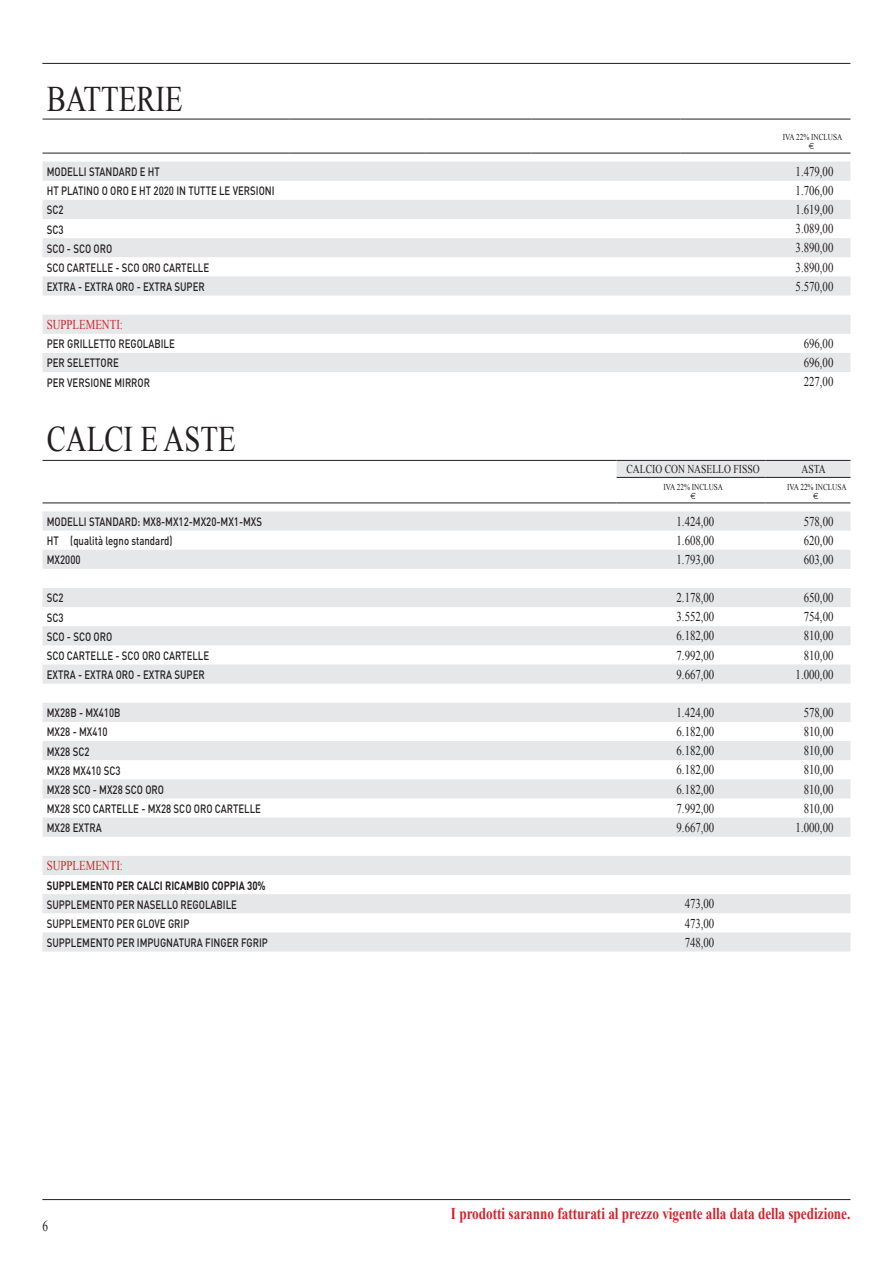
<style>
.page{position:relative;width:893px;height:1263px;background:#fff}
.page>*{position:absolute;margin:0;border:0;box-sizing:border-box;transform-origin:0 0}
.t1{font:36px "Times New Roman";color:#231f20;scale:.8 1}
.t2{font:700 16.5px "Times New Roman";color:#d1232a;scale:.8 1}
.t3{font:15px "Times New Roman";color:#231f20;scale:.75 1}
.t4{font:13.5px "Times New Roman";color:#231f20;scale:.8 1}
.t5{font:13.5px "Times New Roman";color:#d1232a;scale:.8 1}
.t6{font:500 12px "DIN";color:#231f20;scale:.8 1}
.t7{font:700 12px "DIN";color:#231f20;scale:.8 1}
.t8{font:12px "Times New Roman";color:#231f20;scale:.8 1}
.t9{font:9px "Times New Roman";color:#231f20;scale:.8 1}
.t10{font:9px "Euro Sans";color:#231f20;scale:.8 1}
</style>
<div class="page">
<hr style="left:42px;top:1199px;width:808px;height:1px;background:#231f20">
<hr style="left:42px;top:63px;width:808px;height:1px;background:#231f20">
<svg style="left:43px;top:162px;width:807px;height:210px;fill:#e6e7e9"></svg>
<hr style="left:43px;top:119px;width:246px;height:1px;background:#231f20">
<hr style="left:289px;top:119px;width:136px;height:1px;background:#231f20">
<hr style="left:425px;top:119px;width:106px;height:1px;background:#231f20">
<hr style="left:531px;top:119px;width:149px;height:1px;background:#231f20">
<hr style="left:680px;top:119px;width:170px;height:1px;background:#231f20">
<hr style="left:43px;top:153px;width:246px;height:1px;background:#231f20">
<hr style="left:289px;top:153px;width:136px;height:1px;background:#231f20">
<hr style="left:425px;top:153px;width:106px;height:1px;background:#231f20">
<hr style="left:531px;top:153px;width:149px;height:1px;background:#231f20">
<hr style="left:680px;top:153px;width:170px;height:1px;background:#231f20">
<div style="left:617px;top:461px;width:233px;height:16px;background:#e6e7e9"></div>
<svg style="left:43px;top:511px;width:807px;height:440px;fill:#e9eaec"></svg>
<hr style="left:43px;top:460px;width:574px;height:1px;background:#231f20">
<hr style="left:617px;top:460px;width:148px;height:1px;background:#231f20">
<hr style="left:765px;top:460px;width:85px;height:1px;background:#231f20">
<hr style="left:617px;top:477px;width:148px;height:1px;background:#231f20">
<hr style="left:765px;top:477px;width:85px;height:1px;background:#231f20">
<hr style="left:43px;top:502px;width:574px;height:1px;background:#231f20">
<hr style="left:617px;top:502px;width:148px;height:1px;background:#231f20">
<hr style="left:765px;top:502px;width:85px;height:1px;background:#231f20">
<h1 class="t1" style="left:47px;top:74px;width:172px">BATTERIE</h1>
<p class="t9" style="left:783px;top:131px;width:76px">IVA 22% INCLUSA</p>
<p class="t10" style="left:809px;top:140px;width:8px">E</p>
<p class="t6" style="left:47px;top:164px;width:143px">MODELLI STANDARD E HT</p>
<p class="t4" style="left:796px;top:162px;width:49px">1.479,00</p>
<p class="t6" style="left:47px;top:183px;width:286px">HT PLATINO O ORO E HT 2020 IN TUTTE LE VERSIONI</p>
<p class="t4" style="left:796px;top:181px;width:49px">1.706,00</p>
<p class="t6" style="left:47px;top:202px;width:23px">SC2</p>
<p class="t4" style="left:796px;top:200px;width:49px">1.619,00</p>
<p class="t6" style="left:47px;top:221px;width:23px">SC3</p>
<p class="t4" style="left:796px;top:220px;width:49px">3.089,00</p>
<p class="t6" style="left:47px;top:241px;width:83px">SCO - SCO ORO</p>
<p class="t4" style="left:796px;top:239px;width:49px">3.890,00</p>
<p class="t6" style="left:47px;top:260px;width:205px">SCO CARTELLE - SCO ORO CARTELLE</p>
<p class="t4" style="left:796px;top:258px;width:49px">3.890,00</p>
<p class="t6" style="left:47px;top:279px;width:199px">EXTRA - EXTRA ORO - EXTRA SUPER</p>
<p class="t4" style="left:796px;top:277px;width:49px">5.570,00</p>
<p class="t5" style="left:47px;top:315px;width:97px">SUPPLEMENTI:</p>
<p class="t6" style="left:47px;top:336px;width:162px">PER GRILLETTO REGOLABILE</p>
<p class="t4" style="left:804px;top:334px;width:39px">696,00</p>
<p class="t6" style="left:47px;top:355px;width:92px">PER SELETTORE</p>
<p class="t4" style="left:804px;top:354px;width:39px">696,00</p>
<p class="t6" style="left:47px;top:375px;width:131px">PER VERSIONE MIRROR</p>
<p class="t4" style="left:804px;top:373px;width:39px">227,00</p>
<h1 class="t1" style="left:47px;top:415px;width:238px">CALCI E ASTE</h1>
<p class="t8" style="left:627px;top:461px;width:168px">CALCIO CON NASELLO FISSO</p>
<p class="t8" style="left:801px;top:461px;width:32px">ASTA</p>
<p class="t9" style="left:664px;top:481px;width:76px">IVA 22% INCLUSA</p>
<p class="t10" style="left:690px;top:490px;width:8px">E</p>
<p class="t9" style="left:787px;top:481px;width:76px">IVA 22% INCLUSA</p>
<p class="t10" style="left:813px;top:490px;width:8px">E</p>
<p class="t6" style="left:47px;top:514px;width:271px">MODELLI STANDARD: MX8-MX12-MX20-MX1-MXS</p>
<p class="t4" style="left:677px;top:512px;width:49px">1.424,00</p>
<p class="t4" style="left:804px;top:512px;width:39px">578,00</p>
<p class="t6" style="left:47px;top:533px;width:159px">HT (qualità legno standard)</p>
<p class="t4" style="left:677px;top:531px;width:49px">1.608,00</p>
<p class="t4" style="left:804px;top:531px;width:39px">620,00</p>
<p class="t6" style="left:47px;top:552px;width:44px">MX2000</p>
<p class="t4" style="left:677px;top:550px;width:49px">1.793,00</p>
<p class="t4" style="left:804px;top:550px;width:39px">603,00</p>
<p class="t6" style="left:47px;top:590px;width:23px">SC2</p>
<p class="t4" style="left:677px;top:589px;width:49px">2.178,00</p>
<p class="t4" style="left:804px;top:589px;width:39px">650,00</p>
<p class="t6" style="left:47px;top:610px;width:23px">SC3</p>
<p class="t4" style="left:677px;top:608px;width:49px">3.552,00</p>
<p class="t4" style="left:804px;top:608px;width:39px">754,00</p>
<p class="t6" style="left:47px;top:629px;width:83px">SCO - SCO ORO</p>
<p class="t4" style="left:677px;top:627px;width:49px">6.182,00</p>
<p class="t4" style="left:804px;top:627px;width:39px">810,00</p>
<p class="t6" style="left:47px;top:648px;width:205px">SCO CARTELLE - SCO ORO CARTELLE</p>
<p class="t4" style="left:677px;top:646px;width:49px">7.992,00</p>
<p class="t4" style="left:804px;top:646px;width:39px">810,00</p>
<p class="t6" style="left:47px;top:667px;width:199px">EXTRA - EXTRA ORO - EXTRA SUPER</p>
<p class="t4" style="left:677px;top:665px;width:49px">9.667,00</p>
<p class="t4" style="left:796px;top:665px;width:49px">1.000,00</p>
<p class="t6" style="left:47px;top:705px;width:94px">MX28B - MX410B</p>
<p class="t4" style="left:677px;top:703px;width:49px">1.424,00</p>
<p class="t4" style="left:804px;top:703px;width:39px">578,00</p>
<p class="t6" style="left:47px;top:724px;width:78px">MX28 - MX410</p>
<p class="t4" style="left:677px;top:722px;width:49px">6.182,00</p>
<p class="t4" style="left:804px;top:722px;width:39px">810,00</p>
<p class="t6" style="left:47px;top:743px;width:55px">MX28 SC2</p>
<p class="t4" style="left:677px;top:742px;width:49px">6.182,00</p>
<p class="t4" style="left:804px;top:742px;width:39px">810,00</p>
<p class="t6" style="left:47px;top:763px;width:94px">MX28 MX410 SC3</p>
<p class="t4" style="left:677px;top:761px;width:49px">6.182,00</p>
<p class="t4" style="left:804px;top:761px;width:39px">810,00</p>
<p class="t6" style="left:47px;top:782px;width:148px">MX28 SCO - MX28 SCO ORO</p>
<p class="t4" style="left:677px;top:780px;width:49px">6.182,00</p>
<p class="t4" style="left:804px;top:780px;width:39px">810,00</p>
<p class="t6" style="left:47px;top:801px;width:269px">MX28 SCO CARTELLE - MX28 SCO ORO CARTELLE</p>
<p class="t4" style="left:677px;top:799px;width:49px">7.992,00</p>
<p class="t4" style="left:804px;top:799px;width:39px">810,00</p>
<p class="t6" style="left:47px;top:820px;width:70px">MX28 EXTRA</p>
<p class="t4" style="left:677px;top:818px;width:49px">9.667,00</p>
<p class="t4" style="left:796px;top:818px;width:49px">1.000,00</p>
<p class="t5" style="left:47px;top:856px;width:97px">SUPPLEMENTI:</p>
<p class="t7" style="left:47px;top:877px;width:275px">SUPPLEMENTO PER CALCI RICAMBIO COPPIA 30%</p>
<p class="t6" style="left:47px;top:897px;width:239px">SUPPLEMENTO PER NASELLO REGOLABILE</p>
<p class="t4" style="left:685px;top:895px;width:39px">473,00</p>
<p class="t6" style="left:47px;top:916px;width:180px">SUPPLEMENTO PER GLOVE GRIP</p>
<p class="t4" style="left:685px;top:914px;width:39px">473,00</p>
<p class="t6" style="left:47px;top:935px;width:278px">SUPPLEMENTO PER IMPUGNATURA FINGER FGRIP</p>
<p class="t4" style="left:685px;top:933px;width:39px">748,00</p>
<p class="t3" style="left:43px;top:1216px;width:9px">6</p>
<h2 class="t2" style="left:451px;top:1202px;width:501px">I prodotti saranno fatturati al prezzo vigente alla data della spedizione.</h2>
</div>
